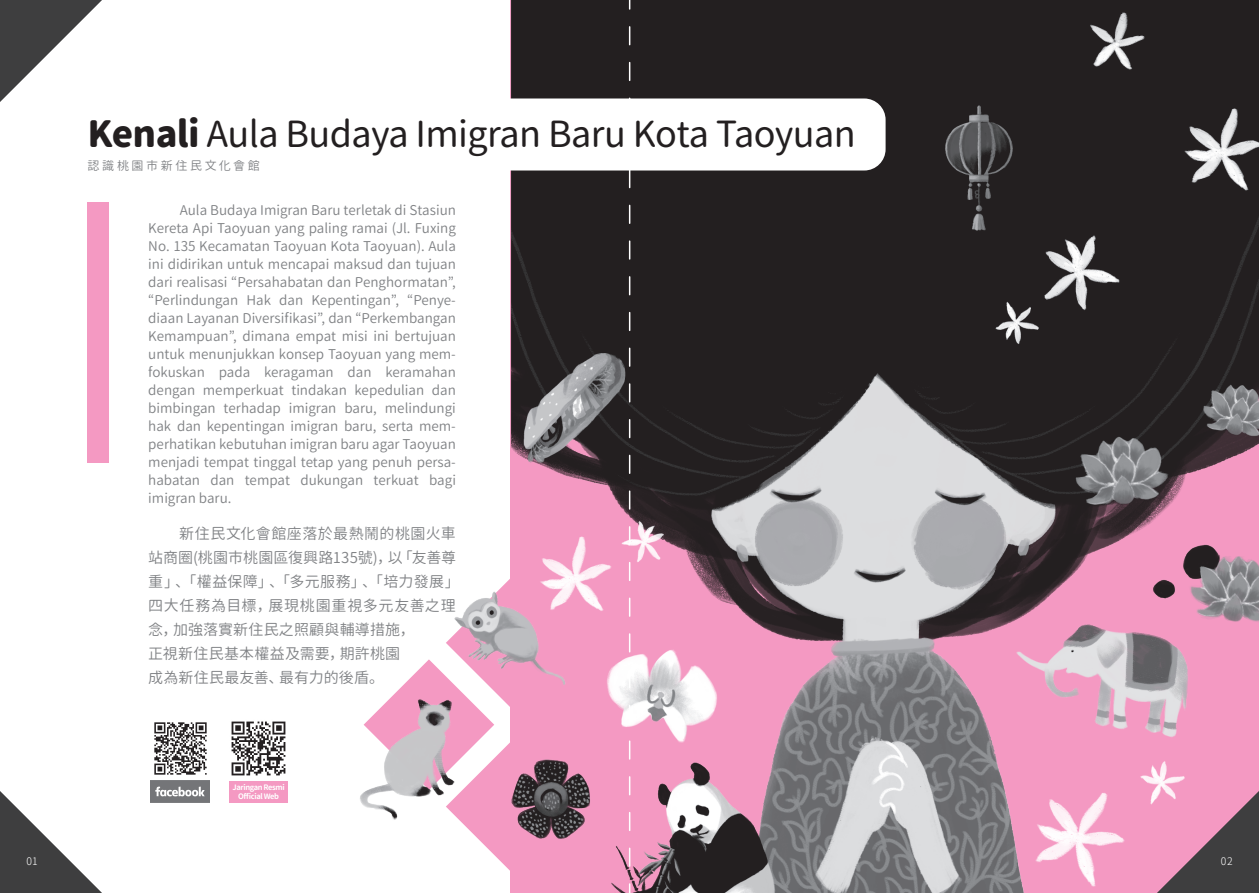
<style>
.page{position:relative;width:1259px;height:893px;background:#fff}
.page>*{position:absolute;margin:0;border:0;box-sizing:border-box;transform-origin:0 0}
.t1{font:36px "Gen Jyuu Gothic";letter-spacing:-.015em;color:#231f20}
.t2{font:15px/24px "Gen Jyuu Gothic";letter-spacing:.015em;color:#808285}
.t3{font:13.5px/18px "Gen Jyuu Gothic";color:#808285;text-align:justify}
.t4{font:12px "Gen Jyuu Gothic";letter-spacing:.22em;color:#808285}
.t5{font:300 10.5px "Gen Jyuu Gothic";color:#fff}
.t6{font:700 7.5px/9px "Gen Jyuu Gothic";letter-spacing:-.05em;color:#fff;text-align:center}
.s1{font-weight:800}
</style>
<div class="page">
<img style="left:0;top:0;width:1259px;height:893px">
<img style="left:148px;top:717px;width:64px;height:64px">
<img style="left:151px;top:781px;width:59px;height:22px">
<div style="left:229px;top:781px;width:59px;height:22px;background:#f499c2"></div>
<img style="left:227px;top:717px;width:63px;height:64px">
<div style="left:88px;top:202px;width:21px;height:260px;background:#f499c2"></div>
<div style="left:72px;top:98px;width:813px;height:72px;background:#fff;border-radius:21px"></div>
<svg style="left:629px;top:18px;width:1px;height:848px"></svg>
<h1 class="t1" style="left:88px;top:108px;width:769px"><span class="s1">Kenali</span> Aula Budaya Imigran Baru Kota Taoyuan</h1>
<p class="t4" style="left:88px;top:157px;width:174px">認識桃園市新住民文化會館</p>
<p class="t3" style="left:148px;top:201px;width:309px;text-indent:31px">Aula Budaya Imigran Baru terletak di Stasiun Kereta Api Taoyuan yang paling ramai (Jl. Fuxing No. 135 Kecamatan Taoyuan Kota Taoyuan). Aula ini didirikan untuk mencapai maksud dan tujuan dari realisasi “Persahabatan dan Penghormatan”, “Perlindungan Hak dan Kepentingan”, “Penye&shy;diaan Layanan Diversifikasi”, dan “Perkembangan Kemampuan”, dimana empat misi ini bertujuan untuk menunjukkan konsep Taoyuan yang mem&shy;fokuskan pada keragaman dan keramahan dengan memperkuat tindakan kepedulian dan bimbingan terhadap imigran baru, melindungi hak dan kepentingan imigran baru, serta mem&shy;perhatikan kebutuhan imigran baru agar Taoyuan menjadi tempat tinggal tetap yang penuh persa&shy;habatan dan tempat dukungan terkuat bagi imigran baru.</p>
<p class="t2" style="left:148px;top:522px;width:313px">　　新住民文化會館座落於最熱鬧的桃園火車站商圈(桃園市桃園區復興路135號)，以「友善尊重」、「權益保障」、「多元服務」、「培力發展」四大任務為目標，展現桃園重視多元友善之理念，加強落實新住民之照顧與輔導措施，<br>正視新住民基本權益及需要，期許桃園<br>成為新住民最友善、最有力的後盾。</p>
<p class="t6" style="left:233px;top:782px;width:54px">Jaringan Resmi<br>Official Web</p>
<p class="t5" style="left:26px;top:854px;width:13px">01</p>
<p class="t5" style="left:1220px;top:854px;width:13px">02</p>
</div>
